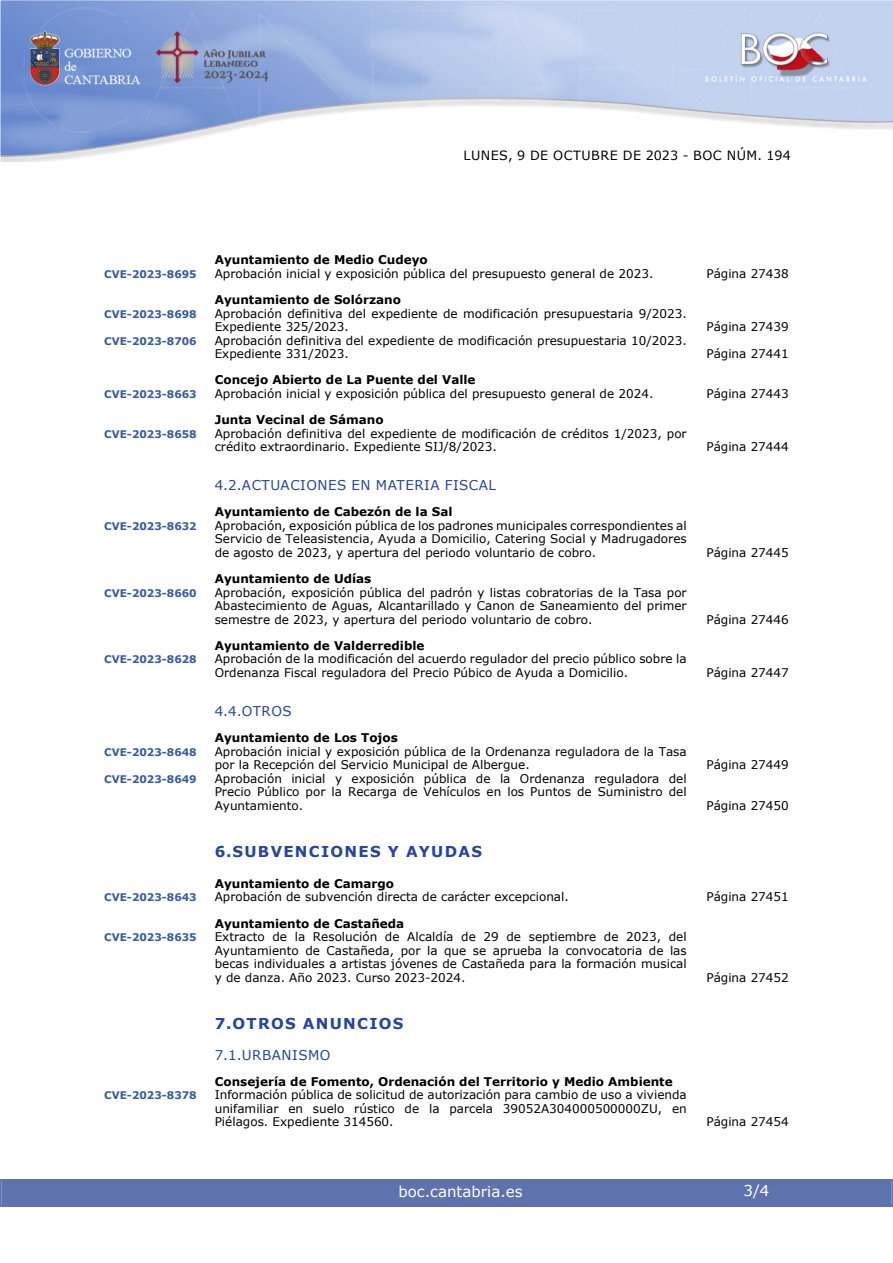
<style>
.page{position:relative;width:893px;height:1263px;background:#fff}
.page>*{position:absolute;margin:0;border:0;box-sizing:border-box;transform-origin:0 0}
.indice_1{font:700 15px "Verdana";letter-spacing:.085em;color:#27459e}
.t1{font:15px "Verdana";color:#fff}
.indice_2{font:13.5px "Verdana";letter-spacing:.035em;color:#27459e}
.t2{font:12.75px "Verdana";letter-spacing:.035em;color:#000}
.indice_4{font:12px/13.5px "Verdana";color:#000}
.indice_3{font:700 12px "Verdana";color:#000}
.indice_4-2{font:700 10.5px "Verdana";color:#385b9e}
</style>
<div class="page">
<img style="left:0;top:0;width:893px;height:161px">
<div style="left:2px;top:1180px;width:889px;height:27px;background:#5e73ae"></div>
<div style="left:0;top:1179px;width:893px;height:28px;border:2px solid #5e73ae"></div>
<p class="t2" style="left:463px;top:147px;width:329px">LUNES, 9 DE OCTUBRE DE 2023 - BOC NÚM. 194</p>
<h4 class="indice_3" style="left:215px;top:251px;width:215px">Ayuntamiento de Medio Cudeyo</h4>
<p class="indice_4-2" style="left:104px;top:267px;width:94px">CVE-2023-8695</p>
<p class="indice_4" style="left:215px;top:267px;width:440px">Aprobación inicial y exposición pública del presupuesto general de 2023.</p>
<p class="indice_4" style="left:706px;top:267px;width:84px">Página 27438</p>
<h4 class="indice_3" style="left:215px;top:291px;width:188px">Ayuntamiento de Solórzano</h4>
<p class="indice_4-2" style="left:104px;top:306px;width:94px">CVE-2023-8698</p>
<p class="indice_4" style="left:215px;top:306px;width:473px">Aprobación definitiva del expediente de modificación presupuestaria 9/2023.<br>Expediente 325/2023.</p>
<p class="indice_4" style="left:706px;top:320px;width:84px">Página 27439</p>
<p class="indice_4-2" style="left:104px;top:333px;width:94px">CVE-2023-8706</p>
<p class="indice_4" style="left:215px;top:333px;width:473px">Aprobación definitiva del expediente de modificación presupuestaria 10/2023.<br>Expediente 331/2023.</p>
<p class="indice_4" style="left:706px;top:347px;width:84px">Página 27441</p>
<h4 class="indice_3" style="left:215px;top:371px;width:262px">Concejo Abierto de La Puente del Valle</h4>
<p class="indice_4-2" style="left:104px;top:387px;width:94px">CVE-2023-8663</p>
<p class="indice_4" style="left:215px;top:387px;width:440px">Aprobación inicial y exposición pública del presupuesto general de 2024.</p>
<p class="indice_4" style="left:706px;top:387px;width:84px">Página 27443</p>
<h4 class="indice_3" style="left:215px;top:411px;width:170px">Junta Vecinal de Sámano</h4>
<p class="indice_4-2" style="left:104px;top:426px;width:94px">CVE-2023-8658</p>
<p class="indice_4" style="left:215px;top:426px;width:473px">Aprobación definitiva del expediente de modificación de créditos 1/2023, por crédito extraordinario. Expediente SIJ/8/2023.</p>
<p class="indice_4" style="left:706px;top:440px;width:84px">Página 27444</p>
<h3 class="indice_2" style="left:215px;top:476px;width:283px">4.2.ACTUACIONES EN MATERIA FISCAL</h3>
<h4 class="indice_3" style="left:215px;top:503px;width:239px">Ayuntamiento de Cabezón de la Sal</h4>
<p class="indice_4-2" style="left:104px;top:519px;width:94px">CVE-2023-8632</p>
<p class="indice_4" style="left:215px;top:519px;width:473px;text-align:justify">Aprobación, exposición pública de los padrones municipales correspondientes al Servicio de Teleasistencia, Ayuda a Domicilio, Catering Social y Madrugadores de agosto de 2023, y apertura del periodo voluntario de cobro.</p>
<h4 class="indice_3" style="left:215px;top:570px;width:158px">Ayuntamiento de Udías</h4>
<p class="indice_4-2" style="left:104px;top:585px;width:94px">CVE-2023-8660</p>
<p class="indice_4" style="left:215px;top:585px;width:473px;text-align:justify">Aprobación, exposición pública del padrón y listas cobratorias de la Tasa por Abastecimiento de Aguas, Alcantarillado y Canon de Saneamiento del primer semestre de 2023, y apertura del periodo voluntario de cobro.</p>
<h4 class="indice_3" style="left:215px;top:637px;width:211px">Ayuntamiento de Valderredible</h4>
<p class="indice_4-2" style="left:104px;top:652px;width:94px">CVE-2023-8628</p>
<p class="indice_4" style="left:215px;top:652px;width:473px">Aprobación de la modificación del acuerdo regulador del precio público sobre la<br>Ordenanza Fiscal reguladora del Precio Púbico de Ayuda a Domicilio.</p>
<h3 class="indice_2" style="left:215px;top:702px;width:78px">4.4.OTROS</h3>
<h4 class="indice_3" style="left:215px;top:729px;width:185px">Ayuntamiento de Los Tojos</h4>
<p class="indice_4-2" style="left:104px;top:744px;width:94px">CVE-2023-8648</p>
<p class="indice_4" style="left:215px;top:744px;width:473px">Aprobación inicial y exposición pública de la Ordenanza reguladora de la Tasa por la Recepción del Servicio Municipal de Albergue.</p>
<p class="indice_4-2" style="left:104px;top:771px;width:94px">CVE-2023-8649</p>
<p class="indice_4" style="left:215px;top:771px;width:473px;text-align:justify">Aprobación inicial y exposición pública de la Ordenanza reguladora del Precio Público por la Recarga de Vehículos en los Puntos de Suministro del Ayuntamiento.</p>
<p class="indice_4" style="left:706px;top:546px;width:84px">Página 27445</p>
<p class="indice_4" style="left:706px;top:612px;width:84px">Página 27446</p>
<p class="indice_4" style="left:706px;top:666px;width:84px">Página 27447</p>
<p class="indice_4" style="left:706px;top:758px;width:84px">Página 27449</p>
<p class="indice_4" style="left:706px;top:798px;width:84px">Página 27450</p>
<h2 class="indice_1" style="left:215px;top:841px;width:269px">6.SUBVENCIONES Y AYUDAS</h2>
<h4 class="indice_3" style="left:215px;top:875px;width:181px">Ayuntamiento de Camargo</h4>
<p class="indice_4-2" style="left:104px;top:890px;width:94px">CVE-2023-8643</p>
<p class="indice_4" style="left:215px;top:890px;width:356px">Aprobación de subvención directa de carácter excepcional.</p>
<p class="indice_4" style="left:706px;top:890px;width:84px">Página 27451</p>
<h4 class="indice_3" style="left:215px;top:915px;width:191px">Ayuntamiento de Castañeda</h4>
<p class="indice_4-2" style="left:104px;top:930px;width:94px">CVE-2023-8635</p>
<p class="indice_4" style="left:215px;top:930px;width:473px;text-align:justify">Extracto de la Resolución de Alcaldía de 29 de septiembre de 2023, del Ayuntamiento de Castañeda, por la que se aprueba la convocatoria de las becas individuales a artistas jóvenes de Castañeda para la formación musical y de danza. Año 2023. Curso 2023-2024.</p>
<p class="indice_4" style="left:706px;top:970px;width:84px">Página 27452</p>
<h2 class="indice_1" style="left:215px;top:1013px;width:190px">7.OTROS ANUNCIOS</h2>
<h3 class="indice_2" style="left:215px;top:1045px;width:117px">7.1.URBANISMO</h3>
<h4 class="indice_3" style="left:215px;top:1073px;width:459px">Consejería de Fomento, Ordenación del Territorio y Medio Ambiente</h4>
<p class="indice_4-2" style="left:104px;top:1088px;width:94px">CVE-2023-8378</p>
<p class="indice_4" style="left:215px;top:1088px;width:473px;text-align:justify">Información pública de solicitud de autorización para cambio de uso a vivienda unifamiliar en suelo rústico de la parcela 39052A304000500000ZU, en Piélagos. Expediente 314560.</p>
<p class="indice_4" style="left:706px;top:1115px;width:84px">Página 27454</p>
<p class="t1" style="left:398px;top:1181px;width:126px">boc.cantabria.es</p>
<p class="t1" style="left:744px;top:1180px;width:27px">3/4</p>
</div>
